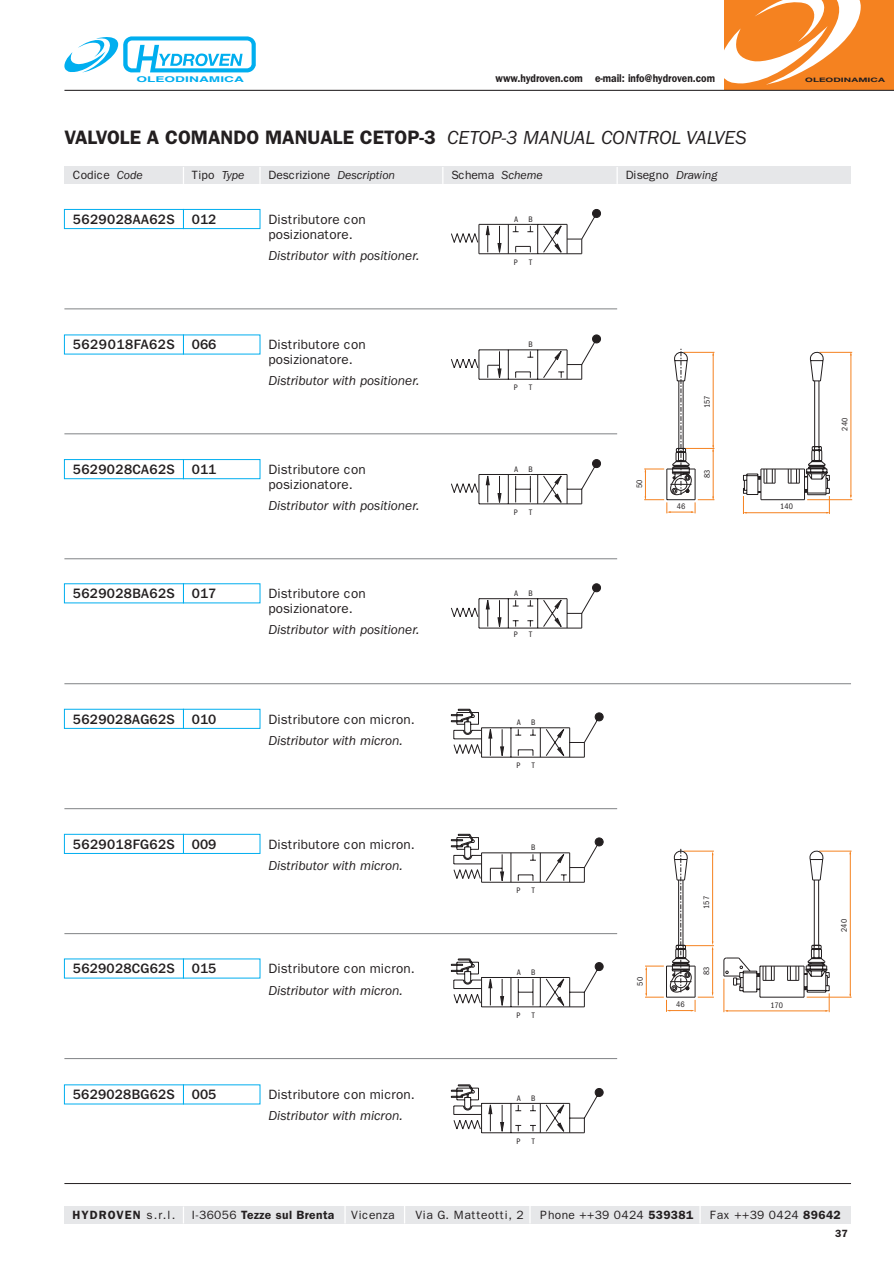
<style>
.page{position:relative;width:894px;height:1265px;background:#fff}
.page>*{position:absolute;margin:0;border:0;box-sizing:border-box;transform-origin:0 0}
.t1{font:600 19.5px "Franklin Gothic";color:#231f20}
.t2{font:13.5px/14.9px "Franklin Gothic";color:#231f20}
.t3{font:italic 13.5px "Franklin Gothic";color:#231f20}
.t4{font:500 13.5px "Franklin Gothic IT Cby BT";letter-spacing:.025em;color:#231f20}
.t5{font:12px "Franklin Gothic";letter-spacing:.03em;color:#231f20}
.t6{font:12px "Franklin Gothic";color:#231f20}
.t7{font:600 12px "Franklin Gothic";letter-spacing:.03em;color:#231f20}
.t8{font:600 12px "Franklin Gothic";letter-spacing:.09em;color:#231f20}
.t9{font:600 11.25px "Franklin Gothic";color:#231f20;scale:.9 1}
.t10{font:600 10.5px "Franklin Gothic";color:#231f20}
.t11{font:condensed 8.25px "Franklin Gothic";color:#231f20}
.t12{font:700 7.95px "Helvetica";letter-spacing:.005em;color:#00aeef;scale:1.72 1}
.t13{font:700 6.15px "Helvetica Neue";letter-spacing:.005em;color:#231f20;scale:1.64 1}
.s1{font-weight:400;font-style:italic}
.s2{font-style:italic}
.s3{font-weight:400}
.s4{font-weight:600}
</style>
<div class="page">
<div style="left:64px;top:167px;width:787px;height:17px;background:#e6e7e9"></div>
<svg style="left:183px;top:167px;width:1px;height:17px"></svg>
<svg style="left:617px;top:167px;width:1px;height:17px"></svg>
<svg style="left:442px;top:167px;width:1px;height:17px"></svg>
<hr style="left:64px;top:309px;width:553px;height:1px;background:#808285">
<hr style="left:64px;top:433px;width:553px;height:1px;background:#808285">
<hr style="left:64px;top:558px;width:553px;height:1px;background:#808285">
<hr style="left:64px;top:683px;width:787px;height:1px;background:#808285">
<svg style="left:451px;top:209px;width:150px;height:46px"></svg>
<div style="left:593px;top:209px;width:8px;height:8px;background:#231f20;border-radius:50%"></div>
<svg style="left:450px;top:334px;width:151px;height:171px"></svg>
<svg style="left:453px;top:986px;width:136px;height:22px"></svg>
<svg style="left:451px;top:1084px;width:153px;height:50px"></svg>
<div style="left:595px;top:1088px;width:8px;height:8px;background:#231f20;border-radius:50%"></div>
<hr style="left:819px;top:352px;width:33px;height:1px;background:#f58220">
<hr style="left:807px;top:499px;width:45px;height:1px;background:#f58220">
<hr style="left:851px;top:353px;width:1px;height:144px;background:#f58220">
<svg style="left:644px;top:349px;width:186px;height:165px"></svg>
<hr style="left:819px;top:851px;width:33px;height:1px;background:#f58220">
<hr style="left:807px;top:997px;width:45px;height:1px;background:#f58220">
<hr style="left:850px;top:852px;width:1px;height:144px;background:#f58220">
<svg style="left:645px;top:986px;width:185px;height:26px"></svg>
<svg style="left:450px;top:598px;width:380px;height:388px"></svg>
<svg style="left:485px;top:598px;width:5px;height:28px"></svg>
<svg style="left:497px;top:600px;width:5px;height:32px"></svg>
<svg style="left:513px;top:620px;width:6px;height:6px"></svg>
<svg style="left:527px;top:620px;width:6px;height:6px"></svg>
<svg style="left:554px;top:583px;width:47px;height:48px"></svg>
<svg style="left:259px;top:167px;width:2px;height:17px"></svg>
<div style="left:64px;top:209px;width:120px;height:20px;border:1px solid #00aeef"></div>
<div style="left:183px;top:209px;width:77px;height:20px;border:1px solid #00aeef"></div>
<div style="left:64px;top:459px;width:120px;height:20px;border:1px solid #00aeef"></div>
<div style="left:183px;top:459px;width:77px;height:20px;border:1px solid #00aeef"></div>
<div style="left:64px;top:709px;width:120px;height:20px;border:1px solid #00aeef"></div>
<div style="left:183px;top:709px;width:77px;height:20px;border:1px solid #00aeef"></div>
<div style="left:64px;top:834px;width:120px;height:20px;border:1px solid #00aeef"></div>
<div style="left:183px;top:834px;width:77px;height:20px;border:1px solid #00aeef"></div>
<hr style="left:64px;top:808px;width:553px;height:1px;background:#808285">
<hr style="left:64px;top:933px;width:553px;height:1px;background:#808285">
<hr style="left:64px;top:1058px;width:553px;height:1px;background:#808285">
<div style="left:724px;top:0;width:170px;height:90px;background:#f58220"></div>
<svg style="left:724px;top:0;width:137px;height:84px"></svg>
<hr style="left:64px;top:90px;width:830px;height:1px;background:#231f20">
<svg style="left:64px;top:36px;width:192px;height:36px"></svg>
<div style="left:64px;top:1206px;width:787px;height:17px;background:#e6e7e9"></div>
<svg style="left:183px;top:1206px;width:1px;height:17px"></svg>
<svg style="left:529px;top:1206px;width:2px;height:17px"></svg>
<svg style="left:699px;top:1206px;width:2px;height:17px"></svg>
<svg style="left:404px;top:1206px;width:1px;height:17px"></svg>
<svg style="left:344px;top:1206px;width:2px;height:17px"></svg>
<hr style="left:64px;top:1183px;width:787px;height:1px;background:#231f20">
<p class="t12" style="left:136px;top:76px;width:64px">OLEODINAMICA</p>
<p class="t9" style="left:496px;top:74px;width:245px">www.hydroven.com e-mail: info@hydroven.com</p>
<p class="t13" style="left:805px;top:77px;width:50px">OLEODINAMICA</p>
<h1 class="t1" style="left:64px;top:131px;width:684px">VALVOLE A COMANDO MANUALE CETOP-3 <span class="s1">CETOP-3 MANUAL CONTROL VALVES</span></h1>
<p class="t5" style="left:73px;top:171px;width:71px">Codice <span class="s2">Code</span></p>
<p class="t5" style="left:192px;top:171px;width:54px">Tipo <span class="s2">Type</span></p>
<p class="t5" style="left:451px;top:171px;width:93px">Schema <span class="s2">Scheme</span></p>
<p class="t6" style="left:626px;top:171px;width:93px">Disegno <span class="s2">Drawing</span></p>
<p class="t6" style="left:269px;top:171px;width:128px">Descrizione <span class="s2">Description</span></p>
<p class="t4" style="left:73px;top:214px;width:104px">5629028AA62S</p>
<p class="t4" style="left:192px;top:214px;width:26px">012</p>
<p class="t2" style="left:269px;top:213px;width:99px">Distributore con posizionatore.</p>
<p class="t3" style="left:269px;top:251px;width:153px">Distributor with positioner.</p>
<p class="t11" style="left:514px;top:216px;width:20px">A B</p>
<p class="t11" style="left:514px;top:259px;width:5px">P</p>
<p class="t11" style="left:529px;top:259px;width:4px">T</p>
<p class="t4" style="left:73px;top:339px;width:104px">5629018FA62S</p>
<p class="t4" style="left:192px;top:339px;width:26px">066</p>
<p class="t2" style="left:269px;top:338px;width:99px">Distributore con posizionatore.</p>
<p class="t3" style="left:269px;top:376px;width:153px">Distributor with positioner.</p>
<p class="t11" style="left:528px;top:342px;width:6px">B</p>
<p class="t11" style="left:514px;top:385px;width:5px">P</p>
<p class="t11" style="left:529px;top:385px;width:4px">T</p>
<p class="t11" style="left:704px;top:408px;width:14px;rotate:-90deg">157</p>
<p class="t11" style="left:842px;top:430px;width:14px;rotate:-90deg">240</p>
<p class="t4" style="left:73px;top:464px;width:104px">5629028CA62S</p>
<p class="t4" style="left:192px;top:464px;width:26px">011</p>
<p class="t2" style="left:269px;top:463px;width:99px">Distributore con posizionatore.</p>
<p class="t3" style="left:269px;top:501px;width:153px">Distributor with positioner.</p>
<p class="t11" style="left:514px;top:466px;width:20px">A B</p>
<p class="t11" style="left:514px;top:509px;width:5px">P</p>
<p class="t11" style="left:529px;top:509px;width:4px">T</p>
<p class="t11" style="left:637px;top:488px;width:10px;rotate:-90deg">50</p>
<p class="t11" style="left:677px;top:503px;width:10px">46</p>
<p class="t11" style="left:704px;top:478px;width:10px;rotate:-90deg">83</p>
<p class="t11" style="left:780px;top:504px;width:14px">140</p>
<p class="t4" style="left:73px;top:588px;width:104px">5629028BA62S</p>
<p class="t4" style="left:192px;top:588px;width:26px">017</p>
<p class="t2" style="left:269px;top:587px;width:99px">Distributore con posizionatore.</p>
<p class="t3" style="left:269px;top:625px;width:153px">Distributor with positioner.</p>
<p class="t11" style="left:514px;top:590px;width:20px">A B</p>
<p class="t11" style="left:514px;top:631px;width:5px">P</p>
<p class="t11" style="left:529px;top:631px;width:4px">T</p>
<p class="t4" style="left:73px;top:714px;width:104px">5629028AG62S</p>
<p class="t4" style="left:192px;top:714px;width:26px">010</p>
<p class="t2" style="left:269px;top:712px;width:148px">Distributore con micron.</p>
<p class="t3" style="left:269px;top:736px;width:136px">Distributor with micron.</p>
<p class="t11" style="left:517px;top:719px;width:20px">A B</p>
<p class="t11" style="left:516px;top:763px;width:5px">P</p>
<p class="t11" style="left:532px;top:763px;width:4px">T</p>
<p class="t4" style="left:73px;top:839px;width:104px">5629018FG62S</p>
<p class="t4" style="left:192px;top:839px;width:26px">009</p>
<p class="t2" style="left:269px;top:837px;width:148px">Distributore con micron.</p>
<p class="t3" style="left:269px;top:861px;width:136px">Distributor with micron.</p>
<p class="t11" style="left:531px;top:844px;width:6px">B</p>
<p class="t11" style="left:516px;top:888px;width:5px">P</p>
<p class="t11" style="left:532px;top:888px;width:4px">T</p>
<p class="t11" style="left:704px;top:908px;width:14px;rotate:-90deg">157</p>
<p class="t11" style="left:841px;top:931px;width:14px;rotate:-90deg">240</p>
<p class="t4" style="left:73px;top:963px;width:104px">5629028CG62S</p>
<p class="t4" style="left:192px;top:963px;width:26px">015</p>
<p class="t2" style="left:269px;top:962px;width:148px">Distributore con micron.</p>
<p class="t3" style="left:269px;top:985px;width:136px">Distributor with micron.</p>
<p class="t11" style="left:517px;top:969px;width:20px">A B</p>
<p class="t11" style="left:516px;top:1012px;width:5px">P</p>
<p class="t11" style="left:532px;top:1012px;width:4px">T</p>
<p class="t11" style="left:637px;top:985px;width:10px;rotate:-90deg">50</p>
<p class="t11" style="left:676px;top:1001px;width:10px">46</p>
<p class="t11" style="left:704px;top:975px;width:10px;rotate:-90deg">83</p>
<p class="t11" style="left:770px;top:1002px;width:14px">170</p>
<p class="t4" style="left:73px;top:1089px;width:104px">5629028BG62S</p>
<p class="t4" style="left:192px;top:1089px;width:26px">005</p>
<p class="t2" style="left:269px;top:1088px;width:148px">Distributore con micron.</p>
<p class="t3" style="left:269px;top:1111px;width:136px">Distributor with micron.</p>
<p class="t11" style="left:517px;top:1095px;width:20px">A B</p>
<p class="t11" style="left:516px;top:1138px;width:5px">P</p>
<p class="t11" style="left:532px;top:1138px;width:4px">T</p>
<p class="t8" style="left:72px;top:1210px;width:104px">HYDROVEN <span class="s3">s.r.l.</span></p>
<p class="t7" style="left:192px;top:1210px;width:144px"><span class="s3">I-36056</span> Tezze sul Brenta</p>
<p class="t5" style="left:351px;top:1210px;width:45px">Vicenza</p>
<p class="t5" style="left:415px;top:1210px;width:110px">Via G. Matteotti, 2</p>
<p class="t5" style="left:540px;top:1210px;width:155px">Phone ++39 0424 <span class="s4">539381</span></p>
<p class="t5" style="left:710px;top:1210px;width:132px">Fax ++39 0424 <span class="s4">89642</span></p>
<p class="t10" style="left:835px;top:1229px;width:14px">37</p>
</div>
